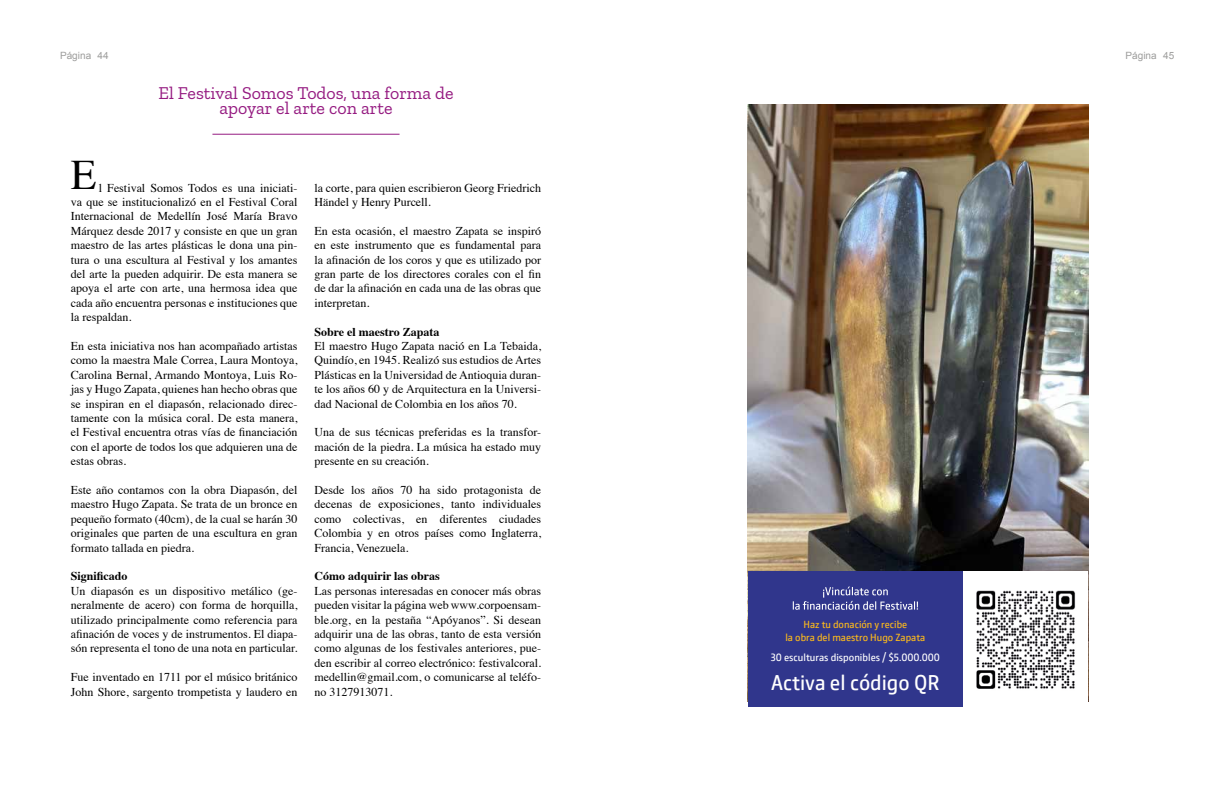
<style>
.page{position:relative;width:1224px;height:792px;background:#fff}
.page>*{position:absolute;margin:0;border:0;box-sizing:border-box;transform-origin:0 0}
.t1{font:42px "Times";color:#000}
.t2{font:22.3px "Comspot";color:#fff}
.t3{font:18px/15px "Zilla Slab";color:#951b81;text-align:center}
.t4{font:12px/14.4px "Times";color:#000;text-align:justify}
.t5{font:700 12px "Times";color:#000}
.t6{font:10.9px "Comspot";color:#fff}
.t7{font:10.8px/12.9px "Comspot";color:#fbb91c;text-align:center}
.t8{font:10px "Arial";color:#9d9d9c}
</style>
<div class="page">
<img style="left:748px;top:105px;width:340px;height:466px">
<hr style="left:212px;top:134px;width:188px;height:1px;background:#951b81">
<div style="left:748px;top:571px;width:215px;height:136px;background:#30368c"></div>
<svg style="left:793px;top:586px;width:125px;height:24px"></svg>
<img style="left:976px;top:590px;width:100px;height:99px">
<p class="t8" style="left:60px;top:49px;width:50px">Página 44</p>
<p class="t8" style="left:1126px;top:49px;width:50px">Página 45</p>
<h3 class="t3" style="left:158px;top:86px;width:297px">El Festival Somos Todos, una forma de apoyar el arte con arte</h3>
<h1 class="t1" style="left:71px;top:135px;width:27px">E</h1>
<p class="t4" style="left:71px;top:179px;width:228px;text-indent:28px">l Festival Somos Todos es una iniciati&shy;va que se institucionalizó en el Festival Coral Internacional de Medellín José María Bravo Márquez desde 2017 y consiste en que un gran maestro de las artes plásticas le dona una pin&shy;tura o una escultura al Festival y los amantes del arte la pueden adquirir. De esta manera se apoya el arte con arte, una hermosa idea que cada año encuentra personas e instituciones que la respaldan.</p>
<p class="t4" style="left:71px;top:338px;width:228px">En esta iniciativa nos han acompañado artistas como la maestra Male Correa, Laura Montoya, Carolina Bernal, Armando Montoya, Luis Ro&shy;jas y Hugo Zapata, quienes han hecho obras que se inspiran en el diapasón, relacionado direc&shy;tamente con la música coral. De esta manera, el Festival encuentra otras vías de financiación con el aporte de todos los que adquieren una de estas obras.</p>
<p class="t4" style="left:71px;top:482px;width:228px">Este año contamos con la obra Diapasón, del maestro Hugo Zapata. Se trata de un bronce en pequeño formato (40cm), de la cual se harán 30 originales que parten de una escultura en gran formato tallada en piedra.</p>
<p class="t5" style="left:71px;top:565px;width:58px">Significado</p>
<p class="t4" style="left:71px;top:582px;width:228px">Un diapasón es un dispositivo metálico (ge&shy;neralmente de acero) con forma de horquilla, utilizado principalmente como referencia para afinación de voces y de instrumentos. El diapa&shy;són representa el tono de una nota en particular.</p>
<p class="t4" style="left:71px;top:669px;width:228px">Fue inventado en 1711 por el músico británico<br>John Shore, sargento trompetista y laudero en</p>
<p class="t4" style="left:314px;top:179px;width:228px">la corte, para quien escribieron Georg Friedrich<br>Händel y Henry Purcell.</p>
<p class="t4" style="left:314px;top:222px;width:228px">En esta ocasión, el maestro Zapata se inspiró en este instrumento que es fundamental para la afinación de los coros y que es utilizado por gran parte de los directores corales con el fin de dar la afinación en cada una de las obras que interpretan.</p>
<p class="t5" style="left:314px;top:320px;width:127px">Sobre el maestro Zapata</p>
<p class="t4" style="left:314px;top:338px;width:228px">El maestro Hugo Zapata nació en La Tebaida, Quindío, en 1945. Realizó sus estudios de Artes Plásticas en la Universidad de Antioquia duran&shy;te los años 60 y de Arquitectura en la Universi&shy;dad Nacional de Colombia en los años 70.</p>
<p class="t4" style="left:314px;top:424px;width:228px">Una de sus técnicas preferidas es la transfor&shy;mación de la piedra. La música ha estado muy presente en su creación.</p>
<p class="t4" style="left:314px;top:482px;width:228px">Desde los años 70 ha sido protagonista de decenas de exposiciones, tanto individuales como colectivas, en diferentes ciudades Colombia y en otros países como Inglaterra, Francia, Venezuela.</p>
<p class="t5" style="left:314px;top:565px;width:127px">Cómo adquirir las obras</p>
<p class="t4" style="left:314px;top:582px;width:228px">Las personas interesadas en conocer más obras pueden visitar la página web www.corpoensam&shy;ble.org, en la pestaña “Apóyanos”. Si desean adquirir una de las obras, tanto de esta versión como algunas de los festivales anteriores, pue&shy;den escribir al correo electrónico: festivalcoral. medellin@gmail.com, o comunicarse al teléfo&shy;no 3127913071.</p>
<p class="t7" style="left:785px;top:617px;width:141px">Haz tu donación y recibe<br>la obra del maestro Hugo Zapata</p>
<p class="t6" style="left:771px;top:650px;width:171px">30 esculturas disponibles / $5.000.000</p>
<h2 class="t2" style="left:771px;top:667px;width:170px">Activa el código QR</h2>
</div>
